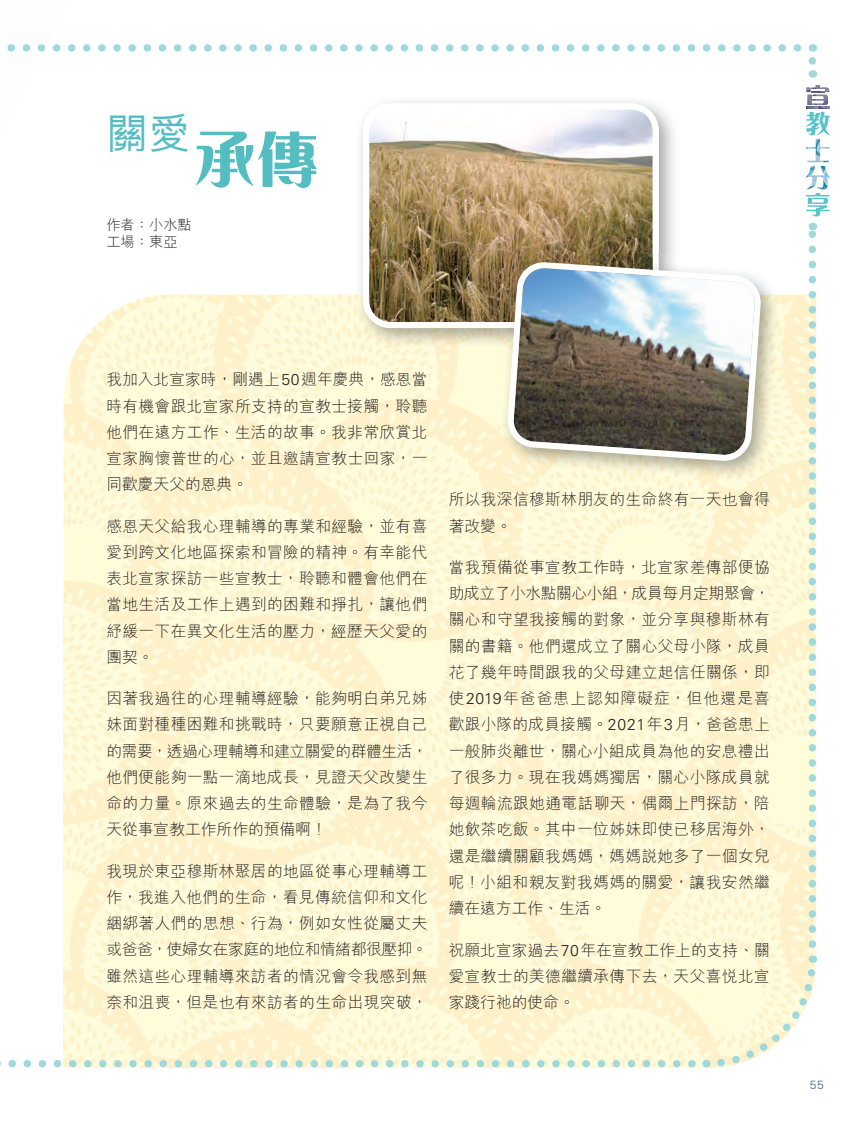
<style>
.page{position:relative;width:855px;height:1127px;background:#fff}
.page>*{position:absolute;margin:0;border:0;box-sizing:border-box;transform-origin:0 0}
.t1{font:800 63px "M Ellan HK";color:#53bdc2}
.t2{font:500 42px "M Hei HK";color:#53bdc2}
.t3{font:300 15.75px/26.2px "M Hei HK";letter-spacing:.02em;color:#231f20;text-align:justify}
.t4{font:300 14.25px/17.1px "M Hei HK";color:#231f20}
.t5{font:300 12px "Univers LT Std";color:#4f647f}
.s1{font-family:"Univers LT Std"}
</style>
<div class="page">
<img style="left:64px;top:295px;width:322px;height:765px">
<img style="left:763px;top:295px;width:53px;height:660px">
<img style="left:386px;top:348px;width:161px;height:712px">
<img style="left:547px;top:480px;width:216px;height:587px">
<svg style="left:808px;top:44px;width:8px;height:17px"></svg>
<svg style="left:7px;top:44px;width:790px;height:8px"></svg>
<svg style="left:0;top:1060px;width:698px;height:7px;background:#d8ead8"></svg>
<svg style="left:706px;top:955px;width:111px;height:113px"></svg>
<svg style="left:808px;top:223px;width:8px;height:721px;background:#dbecd8"></svg>
<img style="left:355px;top:101px;width:319px;height:247px">
<svg style="left:363px;top:103px;width:295px;height:225px"></svg>
<img style="left:658px;top:254px;width:122px;height:41px">
<img style="left:500px;top:295px;width:280px;height:185px">
<img style="left:500px;top:254px;width:158px;height:74px">
<svg style="left:503px;top:259px;width:262px;height:206px"></svg>
<svg style="left:805px;top:85px;width:25px;height:131px"></svg>
<h2 class="t2" style="left:106px;top:103px;width:85px">關愛</h2>
<h1 class="t1" style="left:193px;top:129px;width:127px">承傳</h1>
<p class="t4" style="left:106px;top:216px;width:87px">作者：小水點工場：東亞</p>
<p class="t3" style="left:106px;top:366px;width:323px">我加入北宣家時，剛遇上<span class="s1">50</span>週年慶典，感恩當時有機會跟北宣家所支持的宣教士接觸，聆聽他們在遠方工作、生活的故事。我非常欣賞北宣家胸懷普世的心，並且邀請宣教士回家，一同歡慶天父的恩典。</p>
<p class="t3" style="left:106px;top:512px;width:322px">感恩天父給我心理輔導的專業和經驗，並有喜愛到跨文化地區探索和冒險的精神。有幸能代表北宣家探訪一些宣教士，聆聽和體會他們在當地生活及工作上遇到的困難和掙扎，讓他們紓緩一下在異文化生活的壓力，經歷天父愛的團契。</p>
<p class="t3" style="left:106px;top:685px;width:323px">因著我過往的心理輔導經驗，能夠明白弟兄姊妹面對種種困難和挑戰時，只要願意正視自己的需要，透過心理輔導和建立關愛的群體生活，他們便能夠一點一滴地成長，見證天父改變生命的力量。原來過去的生命體驗，是為了我今天從事宣教工作所作的預備啊！</p>
<p class="t3" style="left:106px;top:857px;width:323px">我現於東亞穆斯林聚居的地區從事心理輔導工作，我進入他們的生命，看見傳統信仰和文化綑綁著人們的思想、行為，例如女性從屬丈夫或爸爸，使婦女在家庭的地位和情緒都很壓抑。雖然這些心理輔導來訪者的情況會令我感到無奈和沮喪，但是也有來訪者的生命出現突破，</p>
<p class="t3" style="left:449px;top:486px;width:322px">所以我深信穆斯林朋友的生命終有一天也會得著改變。</p>
<p class="t3" style="left:449px;top:554px;width:323px">當我預備從事宣教工作時，北宣家差傳部便協助成立了小水點關心小組，成員每月定期聚會，關心和守望我接觸的對象，並分享與穆斯林有關的書籍。他們還成立了關心父母小隊，成員花了幾年時間跟我的父母建立起信任關係，即使<span class="s1">2019</span>年爸爸患上認知障礙症，但他還是喜歡跟小隊的成員接觸。<span class="s1">2021</span>年<span class="s1">3</span>月，爸爸患上一般肺炎離世，關心小組成員為他的安息禮出了很多力。現在我媽媽獨居，關心小隊成員就每週輪流跟她通電話聊天，偶爾上門探訪，陪她飲茶吃飯。其中一位姊妹即使已移居海外，還是繼續關顧我媽媽，媽媽說她多了一個女兒呢！小組和親友對我媽媽的關愛，讓我安然繼續在遠方工作、生活。</p>
<p class="t3" style="left:449px;top:936px;width:322px">祝願北宣家過去<span class="s1">70</span>年在宣教工作上的支持、關愛宣教士的美德繼續承傳下去，天父喜悅北宣家踐行祂的使命。</p>
<p class="t5" style="left:809px;top:1077px;width:15px">55</p>
</div>
